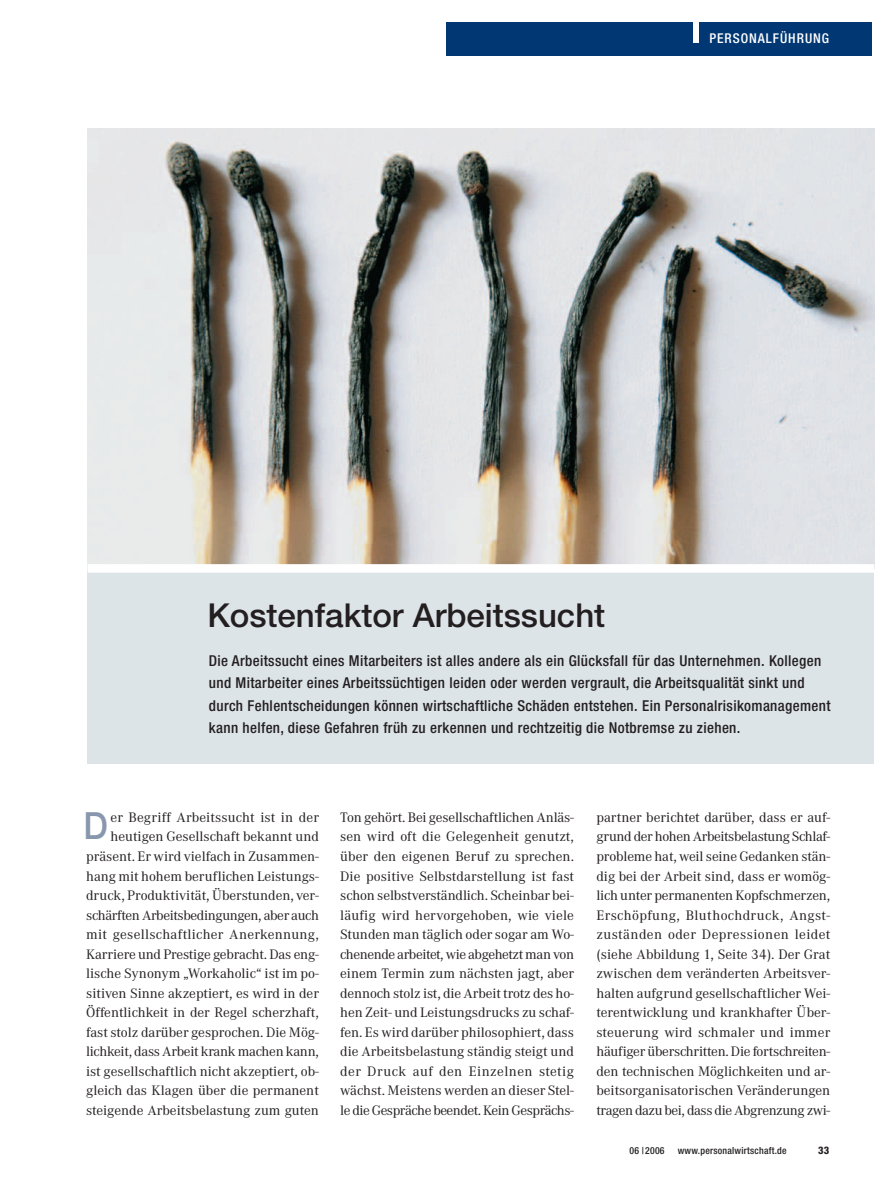
<style>
.page{position:relative;width:893px;height:1191px;background:#fff}
.page>*{position:absolute;margin:0;border:0;box-sizing:border-box;transform-origin:0 0}
.t1{font:500 37.5px "Helvetica Neue";color:#8897ad;scale:.9 1}
.t2{font:500 33px "Helvetica Neue";color:#231f20}
.t3{font:500 condensed 15px/22.5px "Helvetica Neue";letter-spacing:.025em;color:#231f20}
.t4{font:14.25px/19.5px "Corporate A";color:#231f20;text-align:justify}
.t5{font:500 condensed 13.5px "Helvetica Neue";letter-spacing:.07em;color:#fff}
.t6{font:800 condensed 10.5px "Helvetica Neue";color:#231f20}
.t7{font:500 condensed 9.75px "Helvetica Neue";letter-spacing:.025em;color:#231f20}
</style>
<div class="page">
<div style="left:446px;top:22px;width:426px;height:34px;background:#013874"></div>
<div style="left:693px;top:22px;width:6px;height:21px;background:#fff"></div>
<div style="left:88px;top:129px;width:786px;height:634px;background:#dde4e8"></div>
<img style="left:88px;top:129px;width:786px;height:435px">
<div style="left:88px;top:564px;width:786px;height:8px;background:#fff"></div>
<p class="t5" style="left:709px;top:33px;width:121px">PERSONALFÜHRUNG</p>
<h2 class="t2" style="left:207px;top:603px;width:399px">Kostenfaktor Arbeitssucht</h2>
<p class="t3" style="left:209px;top:650px;width:623px">Die Arbeitssucht eines Mitarbeiters ist alles andere als ein Glücksfall für das Unternehmen. Kollegen und Mitarbeiter eines Arbeitssüchtigen leiden oder werden vergrault, die Arbeitsqualität sinkt und durch Fehlentscheidungen können wirtschaftliche Schäden entstehen. Ein Personalrisikomanagement kann helfen, diese Gefahren früh zu erkennen und rechtzeitig die Notbremse zu ziehen.</p>
<p class="t4" style="left:86px;top:808px;width:234px;text-align:right">er Begriff Arbeitssucht ist in der heutigen Gesellschaft bekannt und präsent. Er wird vielfach in Zusammen&shy;hang mit hohem beruflichen Leistungs&shy;druck, Produktivität, Überstunden, ver&shy;schärften Arbeitsbedingungen, aber auch mit gesellschaftlicher Anerkennung, Karriere und Prestige gebracht. Das eng&shy;lische Synonym „Workaholic“ ist im po&shy;sitiven Sinne akzeptiert, es wird in der Öffentlichkeit in der Regel scherzhaft, fast stolz darüber gesprochen. Die Mög&shy;lichkeit, dass Arbeit krank machen kann, ist gesellschaftlich nicht akzeptiert, ob&shy;gleich das Klagen über die permanent steigende Arbeitsbelastung zum guten</p>
<h1 class="t1" style="left:84px;top:812px;width:29px">D</h1>
<p class="t4" style="left:340px;top:808px;width:235px">Ton gehört. Bei gesellschaftlichen Anläs&shy;sen wird oft die Gelegenheit genutzt, über den eigenen Beruf zu sprechen.<br>Die positive Selbstdarstellung ist fast schon selbstverständlich. Scheinbar bei&shy;läufig wird hervorgehoben, wie viele Stunden man täglich oder sogar am Wo&shy;chenende arbeitet, wie abgehetzt man von einem Termin zum nächsten jagt, aber dennoch stolz ist, die Arbeit trotz des ho&shy;hen Zeit- und Leistungsdrucks zu schaf&shy;fen. Es wird darüber philosophiert, dass die Arbeitsbelastung ständig steigt und der Druck auf den Einzelnen stetig wächst. Meistens werden an dieser Stel&shy;le die Gespräche beendet. Kein Gesprächs-</p>
<p class="t4" style="left:596px;top:809px;width:235px">partner berichtet darüber, dass er auf&shy;grund der hohen Arbeitsbelastung Schlaf&shy;probleme hat, weil seine Gedanken stän&shy;dig bei der Arbeit sind, dass er womög&shy;lich unter permanenten Kopfschmerzen, Erschöpfung, Bluthochdruck, Angst&shy;zuständen oder Depressionen leidet (siehe Abbildung 1, Seite 34). Der Grat zwischen dem veränderten Arbeitsver&shy;halten aufgrund gesellschaftlicher Wei&shy;terentwicklung und krankhafter Über&shy;steuerung wird schmaler und immer häufiger überschritten. Die fortschreiten&shy;den technischen Möglichkeiten und ar&shy;beitsorganisatorischen Veränderungen tragen dazu bei, dass die Abgrenzung zwi-</p>
<p class="t7" style="left:629px;top:1146px;width:37px">06 |2006</p>
<p class="t7" style="left:678px;top:1146px;width:110px">www.personalwirtschaft.de</p>
<p class="t6" style="left:818px;top:1146px;width:12px">33</p>
</div>
